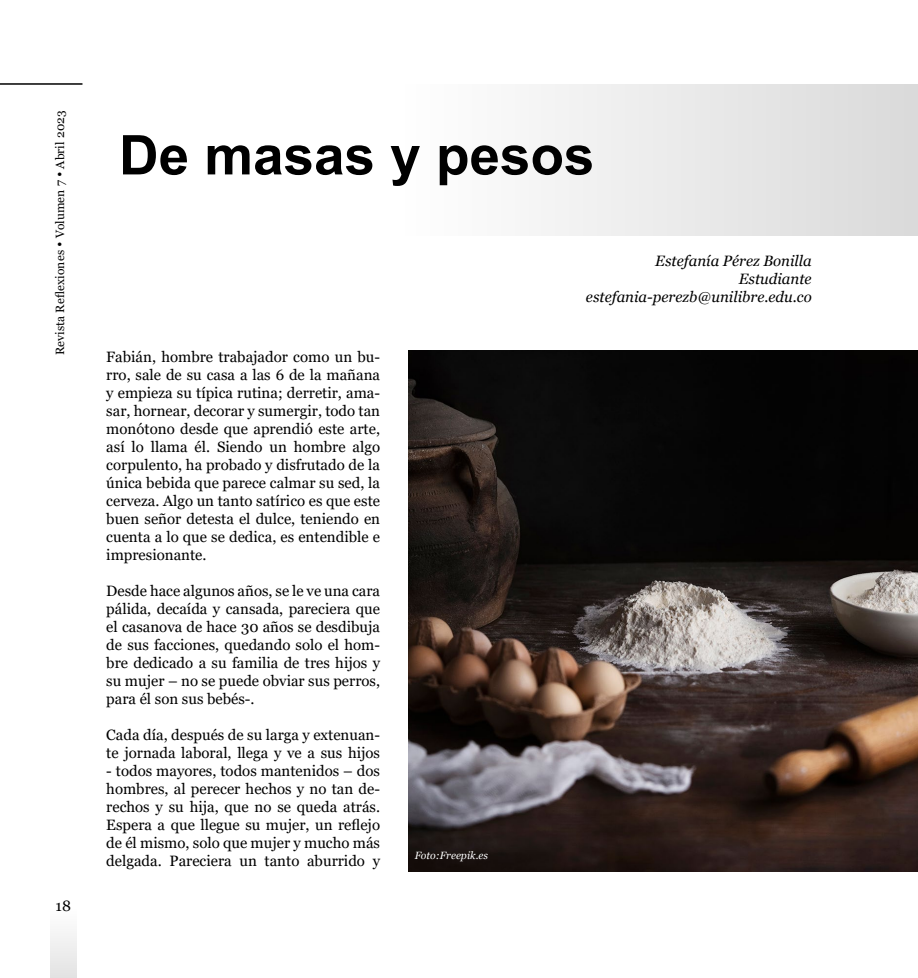
<style>
.page{position:relative;width:918px;height:978px;background:#fff}
.page>*{position:absolute;margin:0;border:0;box-sizing:border-box;transform-origin:0 0}
.t1{font:700 54.75px "Arial";color:#000}
.t2{font:15px/18px "Georgia";color:#000;text-align:justify}
.t3{font:italic 15px/18px "Georgia";color:#000;text-align:right}
.t4{font:12px "Georgia";letter-spacing:.01em;color:#000}
.t5{font:italic 10.5px "Georgia";color:#fff}
</style>
<div class="page">
<hr style="left:0;top:83px;width:82px;height:2px;background:#000">
<div style="left:50px;top:909px;width:27px;height:69px;background:linear-gradient(to bottom,#fefefe,#e3e3e3)"></div>
<div style="left:406px;top:84px;width:512px;height:151px;background:linear-gradient(to right,#fefefe,#dadada)"></div>
<img style="left:408px;top:351px;width:510px;height:521px">
<p class="t4" style="left:53px;top:355px;width:246px;rotate:-90deg">Revista Reflexiones • Volumen 7 • Abril 2023</p>
<p class="t2" style="left:56px;top:897px;width:17px">18</p>
<h1 class="t1" style="left:119px;top:117px;width:477px">De masas y pesos</h1>
<p class="t2" style="left:106px;top:348px;width:275px">Fabián, hombre trabajador como un bu&shy;rro, sale de su casa a las 6 de la mañana y empieza su típica rutina; derretir, ama&shy;sar, hornear, decorar y sumergir, todo tan monótono desde que aprendió este arte, así lo llama él. Siendo un hombre algo corpulento, ha probado y disfrutado de la única bebida que parece calmar su sed, la cerveza. Algo un tanto satírico es que este buen señor detesta el dulce, teniendo en cuenta a lo que se dedica, es entendible e impresionante.</p>
<p class="t2" style="left:106px;top:582px;width:275px">Desde hace algunos años, se le ve una cara pálida, decaída y cansada, pareciera que el casanova de hace 30 años se desdibuja de sus facciones, quedando solo el hom&shy;bre dedicado a su familia de tres hijos y su mujer – no se puede obviar sus perros, para él son sus bebés-.</p>
<p class="t2" style="left:106px;top:726px;width:275px">Cada día, después de su larga y extenuan&shy;te jornada laboral, llega y ve a sus hijos</p>
<p class="t2" style="left:106px;top:762px;width:275px">- todos mayores, todos mantenidos – dos hombres, al perecer hechos y no tan de&shy;rechos y su hija, que no se queda atrás.<br>Espera a que llegue su mujer, un reflejo de él mismo, solo que mujer y mucho más delgada. Pareciera un tanto aburrido y</p>
<p class="t5" style="left:415px;top:849px;width:75px">Foto:Freepik.es</p>
<p class="t3" style="left:586px;top:252px;width:227px">Estefanía Pérez Bonilla<br>Estudiante estefania-perezb@unilibre.edu.co</p>
</div>
